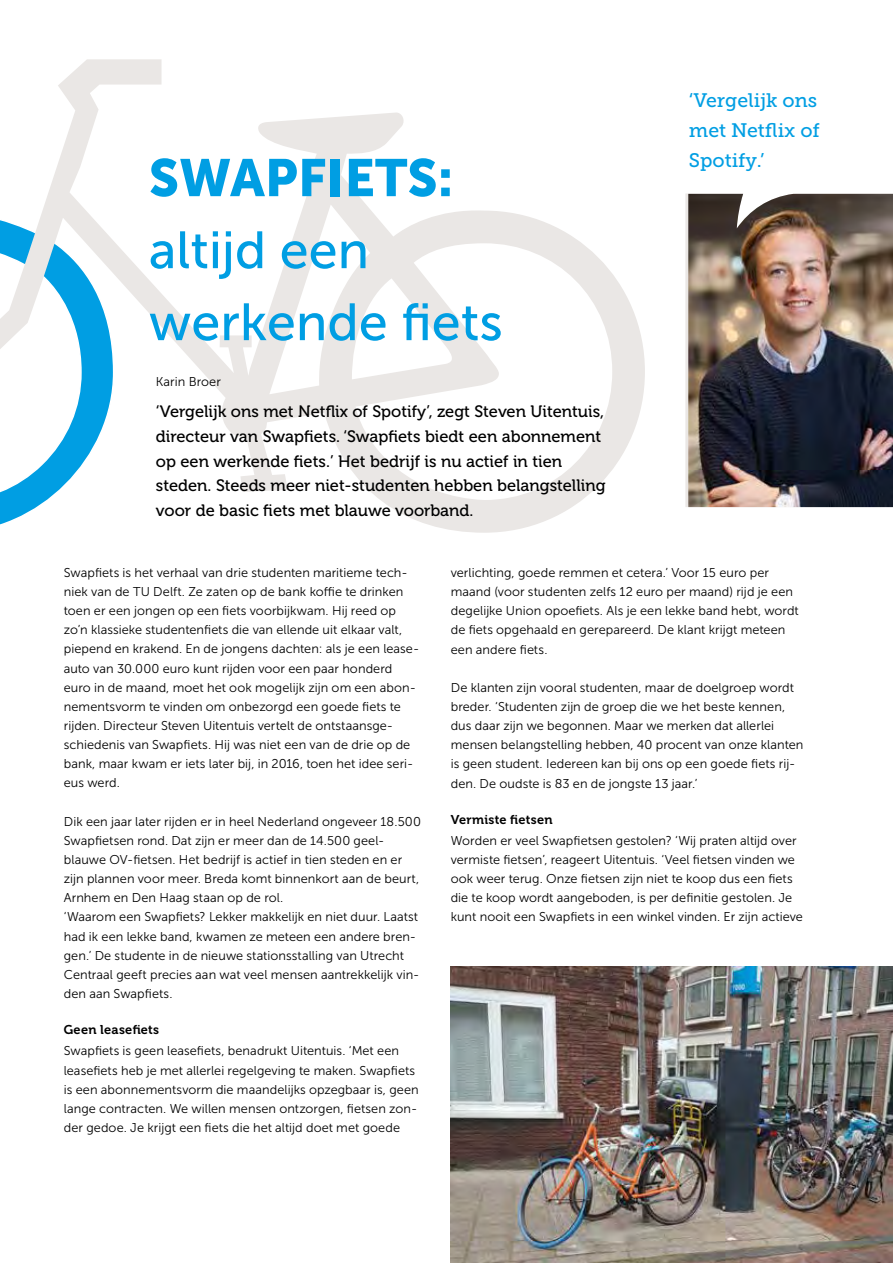
<style>
.page{position:relative;width:893px;height:1263px;background:#fff}
.page>*{position:absolute;margin:0;border:0;box-sizing:border-box;transform-origin:0 0}
.t1{font:52.2px/72px "Museo Sans 500";color:#009ee3}
.t2{font:52.2px "Museo Sans 900";color:#009ee3}
.t3{font:19.5px/30px "Museo Slab 500";color:#009ee3}
.t4{font:16.5px/24.8px "Museo 500";color:#000}
.t5{font:12.75px/19.2px "Museo Sans 300";letter-spacing:.005em;color:#000}
.t6{font:12.75px "Museo 700";letter-spacing:.02em;color:#000}
</style>
<div class="page">
<svg style="left:0;top:59px;width:645px;height:474px"></svg>
<img style="left:688px;top:194px;width:205px;height:313px">
<img style="left:451px;top:966px;width:442px;height:297px">
<h1 class="t2" style="left:149px;top:148px;width:306px">SWAPFIETS:</h1>
<h1 class="t1" style="left:149px;top:214px;width:355px">altijd een werkende fiets</h1>
<p class="t5" style="left:156px;top:372px;width:67px">Karin Broer</p>
<p class="t4" style="left:156px;top:399px;width:451px">‘Vergelijk ons met Netflix of Spotify’, zegt Steven Uitentuis, directeur van Swapfiets. ‘Swapfiets biedt een abonnement op een werkende fiets.’ Het bedrijf is nu actief in tien steden. Steeds meer niet-studenten hebben belangstelling voor de basic fiets met blauwe voorband.</p>
<h2 class="t3" style="left:689px;top:85px;width:132px">‘Vergelijk ons met Netflix of<br>Spotify.’</h2>
<p class="t5" style="left:64px;top:563px;width:357px">Swapfiets is het verhaal van drie studenten maritieme tech&shy;niek van de TU Delft. Ze zaten op de bank koffie te drinken toen er een jongen op een fiets voorbijkwam. Hij reed op zo’n klassieke studentenfiets die van ellende uit elkaar valt, piepend en krakend. En de jongens dachten: als je een lease&shy;auto van 30.000 euro kunt rijden voor een paar honderd euro in de maand, moet het ook mogelijk zijn om een abon&shy;nementsvorm te vinden om onbezorgd een goede fiets te rijden. Directeur Steven Uitentuis vertelt de ontstaansge&shy;schiedenis van Swapfiets. Hij was niet een van de drie op de bank, maar kwam er iets later bij, in 2016, toen het idee seri&shy;eus werd.</p>
<p class="t5" style="left:64px;top:812px;width:359px">Dik een jaar later rijden er in heel Nederland ongeveer 18.500<br>Swapfietsen rond. Dat zijn er meer dan de 14.500 geel&shy;blauwe OV-fietsen. Het bedrijf is actief in tien steden en er zijn plannen voor meer. Breda komt binnenkort aan de beurt, Arnhem en Den Haag staan op de rol.<br>‘Waarom een Swapfiets? Lekker makkelijk en niet duur. Laatst had ik een lekke band, kwamen ze meteen een andere bren&shy;gen.’ De studente in de nieuwe stationsstalling van Utrecht Centraal geeft precies aan wat veel mensen aantrekkelijk vin&shy;den aan Swapfiets.</p>
<p class="t6" style="left:64px;top:1022px;width:97px">Geen leasefiets</p>
<p class="t5" style="left:64px;top:1041px;width:356px">Swapfiets is geen leasefiets, benadrukt Uitentuis. ‘Met een leasefiets heb je met allerlei regelgeving te maken. Swapfiets is een abonnementsvorm die maandelijks opzegbaar is, geen lange contracten. We willen mensen ontzorgen, fietsen zon&shy;der gedoe. Je krijgt een fiets die het altijd doet met goede</p>
<p class="t5" style="left:451px;top:563px;width:350px">verlichting, goede remmen et cetera.’ Voor 15 euro per maand (voor studenten zelfs 12 euro per maand) rijd je een degelijke Union opoefiets. Als je een lekke band hebt, wordt de fiets opgehaald en gerepareerd. De klant krijgt meteen een andere fiets.</p>
<p class="t5" style="left:451px;top:678px;width:354px">De klanten zijn vooral studenten, maar de doelgroep wordt breder. ‘Studenten zijn de groep die we het beste kennen, dus daar zijn we begonnen. Maar we merken dat allerlei mensen belangstelling hebben, 40 procent van onze klanten is geen student. Iedereen kan bij ons op een goede fiets rij&shy;den. De oudste is 83 en de jongste 13 jaar.’</p>
<p class="t6" style="left:451px;top:812px;width:103px">Vermiste fietsen</p>
<p class="t5" style="left:451px;top:831px;width:354px">Worden er veel Swapfietsen gestolen? ‘Wij praten altijd over vermiste fietsen’, reageert Uitentuis. ‘Veel fietsen vinden we ook weer terug. Onze fietsen zijn niet te koop dus een fiets die te koop wordt aangeboden, is per definitie gestolen. Je kunt nooit een Swapfiets in een winkel vinden. Er zijn actieve</p>
</div>
